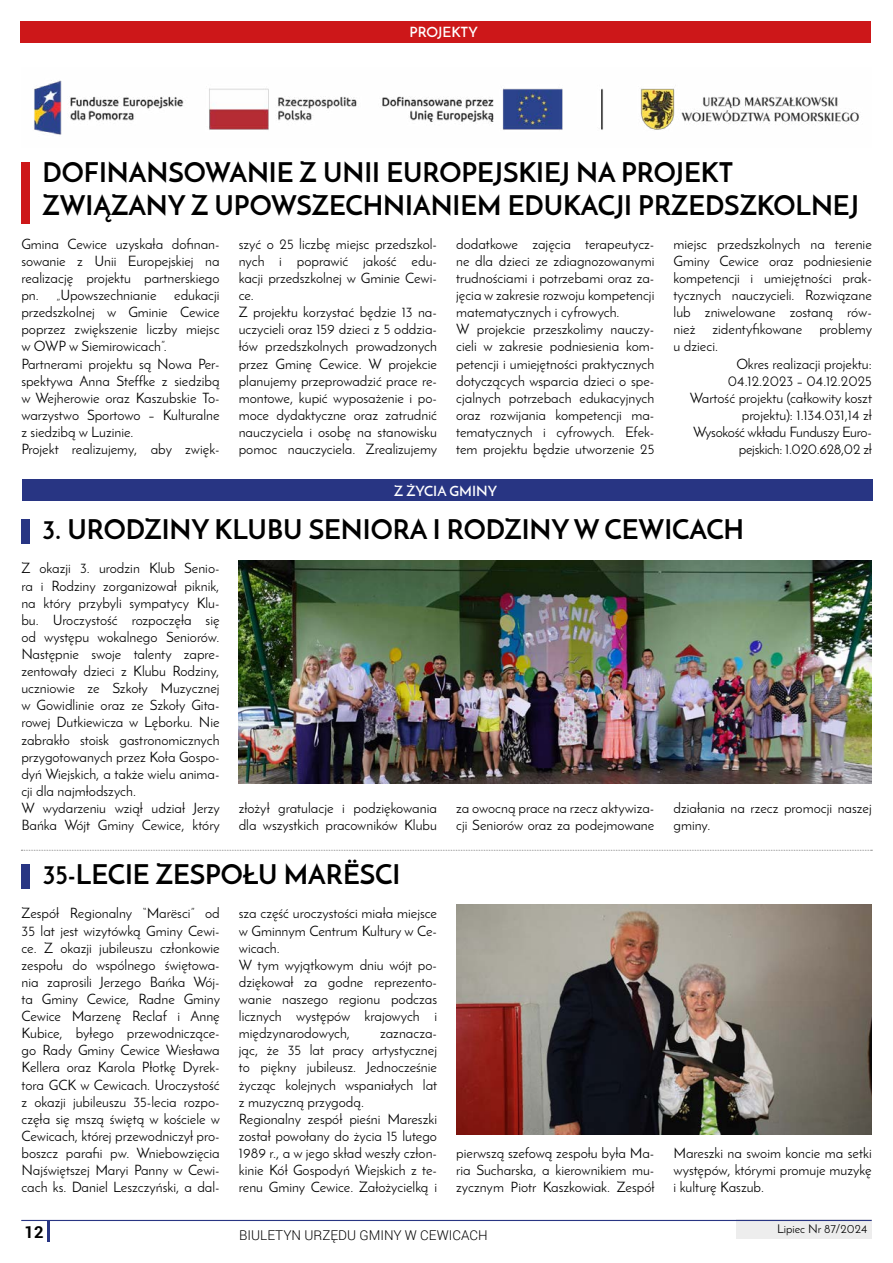
<style>
.page{position:relative;width:893px;height:1263px;background:#fff}
.page>*{position:absolute;margin:0;border:0;box-sizing:border-box;transform-origin:0 0}
.t1{font:700 27px/32.4px "Josefin Sans";color:#000}
.t2{font:700 16.5px "Roboto";color:#000}
.t3{font:14.25px/17.1px "Josefin Sans";color:#000}
.t4{font:14.25px "Josefin Sans";letter-spacing:-.02em;color:#000}
.t5{font:600 14.25px "Josefin Sans";color:#fff}
.t6{font:300 13.5px "Roboto";color:#000}
.t7{font:12px "Josefin Sans";color:#000}
</style>
<div class="page">
<div style="left:736px;top:1220px;width:136px;height:19px;background:#ededed"></div>
<hr style="left:21px;top:1220px;width:851px;height:1px;background:#283583">
<hr style="left:47px;top:1220px;width:3px;height:22px;background:#283583">
<div style="left:21px;top:162px;width:9px;height:62px;background:#cd1719"></div>
<div style="left:22px;top:519px;width:8px;height:24px;background:#283583"></div>
<div style="left:21px;top:864px;width:9px;height:24px;background:#283583"></div>
<img style="left:34px;top:80px;width:825px;height:55px">
<img style="left:239px;top:560px;width:632px;height:223px">
<img style="left:457px;top:905px;width:415px;height:229px">
<svg style="left:21px;top:850px;width:851px;height:1px"></svg>
<div style="left:20px;top:21px;width:851px;height:22px;background:#cd1719"></div>
<div style="left:22px;top:479px;width:851px;height:22px;background:#283583"></div>
<p class="t5" style="left:410px;top:23px;width:70px">PROJEKTY</p>
<h1 class="t1" style="left:43px;top:156px;width:818px">DOFINANSOWANIE Z UNII EUROPEJSKIEJ NA PROJEKT<br>ZWIĄZANY Z UPOWSZECHNIANIEM EDUKACJI PRZEDSZKOLNEJ</h1>
<p class="t3" style="left:21px;top:235px;width:200px">Gmina Cewice uzyskała dofinan&shy;sowanie z Unii Europejskiej na realizację projektu partnerskiego pn. „Upowszechnianie edukacji przedszkolnej w Gminie Cewice poprzez zwiększenie liczby miejsc w OWP w Siemirowicach”.<br>Partnerami projektu są Nowa Per&shy;spektywa Anna Steffke z siedzibą w Wejherowie oraz Kaszubskie To&shy;warzystwo Sportowo – Kulturalne z siedzibą w Luzinie.<br>Projekt realizujemy, aby zwięk-</p>
<p class="t3" style="left:239px;top:235px;width:200px">szyć o 25 liczbę miejsc przedszkol&shy;nych i poprawić jakość edu&shy;kacji przedszkolnej w Gminie Cewi&shy;ce.<br>Z projektu korzystać będzie 13 na&shy;uczycieli oraz 159 dzieci z 5 oddzia&shy;łów przedszkolnych prowadzonych przez Gminę Cewice. W projekcie planujemy przeprowadzić prace re&shy;montowe, kupić wyposażenie i po&shy;moce dydaktyczne oraz zatrudnić nauczyciela i osobę na stanowisku pomoc nauczyciela. Zrealizujemy</p>
<p class="t3" style="left:456px;top:235px;width:200px">dodatkowe zajęcia terapeutycz&shy;ne dla dzieci ze zdiagnozowanymi trudnościami i potrzebami oraz za&shy;jęcia w zakresie rozwoju kompetencji matematycznych i cyfrowych.<br>W projekcie przeszkolimy nauczy&shy;cieli w zakresie podniesienia kom&shy;petencji i umiejętności praktycznych dotyczących wsparcia dzieci o spe&shy;cjalnych potrzebach edukacyjnych oraz rozwijania kompetencji ma&shy;tematycznych i cyfrowych. Efek&shy;tem projektu będzie utworzenie 25</p>
<p class="t3" style="left:674px;top:235px;width:200px">miejsc przedszkolnych na terenie</p>
<p class="t3" style="left:674px;top:252px;width:200px">Gminy Cewice oraz podniesienie</p>
<p class="t3" style="left:674px;top:269px;width:200px">kompetencji i umiejętności prak-</p>
<p class="t3" style="left:674px;top:286px;width:200px">tycznych nauczycieli. Rozwiązane</p>
<p class="t3" style="left:674px;top:304px;width:200px">lub zniwelowane zostaną rów-</p>
<p class="t3" style="left:674px;top:321px;width:200px">nież zidentyfikowane problemy</p>
<p class="t3" style="left:674px;top:338px;width:46px">u dzieci.</p>
<p class="t3" style="left:736px;top:355px;width:137px">Okres realizacji projektu:</p>
<p class="t3" style="left:728px;top:372px;width:145px">04.12.2023 – 04.12.2025</p>
<p class="t3" style="left:690px;top:389px;width:184px">Wartość projektu (całkowity koszt</p>
<p class="t3" style="left:742px;top:406px;width:132px">projektu): 1.134.031,14 zł</p>
<p class="t4" style="left:693px;top:423px;width:180px">Wysokość wkładu Funduszy Euro-</p>
<p class="t4" style="left:739px;top:440px;width:135px">pejskich: 1.020.628,02 zł</p>
<p class="t5" style="left:394px;top:482px;width:105px">Z ŻYCIA GMINY</p>
<h1 class="t1" style="left:43px;top:513px;width:703px">3. URODZINY KLUBU SENIORA I RODZINY W CEWICACH</h1>
<p class="t3" style="left:21px;top:560px;width:200px">Z okazji 3. urodzin Klub Senio&shy;ra i Rodziny zorganizował piknik, na który przybyli sympatycy Klu&shy;bu. Uroczystość rozpoczęła się od występu wokalnego Seniorów.<br>Następnie swoje talenty zapre&shy;zentowały dzieci z Klubu Rodziny, uczniowie ze Szkoły Muzycznej w Gowidlinie oraz ze Szkoły Gita&shy;rowej Dutkiewicza w Lęborku. Nie zabrakło stoisk gastronomicznych przygotowanych przez Koła Gospo&shy;dyń Wiejskich, a także wielu anima&shy;cji dla najmłodszych.<br>W wydarzeniu wziął udział Jerzy<br>Bańka Wójt Gminy Cewice, który</p>
<p class="t3" style="left:239px;top:799px;width:200px">złożył gratulacje i podziękowania dla wszystkich pracowników Klubu</p>
<p class="t3" style="left:456px;top:799px;width:200px">za owocną prace na rzecz aktywiza&shy;cji Seniorów oraz za podejmowane</p>
<p class="t3" style="left:673px;top:799px;width:200px">działania na rzecz promocji naszej gminy.</p>
<h1 class="t1" style="left:43px;top:858px;width:359px">35-LECIE ZESPOŁU MARËSCI</h1>
<p class="t3" style="left:22px;top:905px;width:200px;text-align:justify">Zespół Regionalny “Marësci” od 35 lat jest wizytówką Gminy Cewi&shy;ce. Z okazji jubileuszu członkowie zespołu do wspólnego świętowa&shy;nia zaprosili Jerzego Bańka Wój&shy;ta Gminy Cewice, Radne Gminy Cewice Marzenę Reclaf i Annę Kubice, byłego przewodniczące&shy;go Rady Gminy Cewice Wiesława Kellera oraz Karola Płotkę Dyrek&shy;tora GCK w Cewicach. Uroczystość z okazji jubileuszu 35-lecia rozpo&shy;częła się mszą świętą w kościele w Cewicach, której przewodniczył pro&shy;boszcz parafii pw. Wniebowzięcia Najświętszej Maryi Panny w Cewi&shy;cach ks. Daniel Leszczyński, a dal-</p>
<p class="t3" style="left:239px;top:905px;width:200px">sza część uroczystości miała miejsce w Gminnym Centrum Kultury w Ce&shy;wicach.<br>W tym wyjątkowym dniu wójt po&shy;dziękował za godne reprezento&shy;wanie naszego regionu podczas licznych występów krajowych i międzynarodowych,</p>
<p class="t3" style="left:239px;top:1024px;width:200px;text-indent:141px">zaznacza&shy;jąc, że 35 lat pracy artystycznej to piękny jubileusz. Jednocześnie życząc kolejnych wspaniałych lat z muzyczną przygodą.<br>Regionalny zespół pieśni Mareszki został powołany do życia 15 lutego<br>1989 r., a w jego skład weszły człon&shy;kinie Kół Gospodyń Wiejskich z te&shy;renu Gminy Cewice. Założycielką i</p>
<p class="t3" style="left:456px;top:1144px;width:200px;text-align:justify">pierwszą szefową zespołu była Ma&shy;ria Sucharska, a kierownikiem mu&shy;zycznym Piotr Kaszkowiak. Zespół</p>
<p class="t3" style="left:673px;top:1144px;width:200px;text-align:justify">Mareszki na swoim koncie ma setki występów, którymi promuje muzykę i kulturę Kaszub.</p>
<p class="t2" style="left:25px;top:1220px;width:20px">12</p>
<p class="t6" style="left:239px;top:1226px;width:250px">BIULETYN URZĘDU GMINY W CEWICACH</p>
<p class="t7" style="left:777px;top:1222px;width:92px">Lipiec Nr 87/2024</p>
</div>
